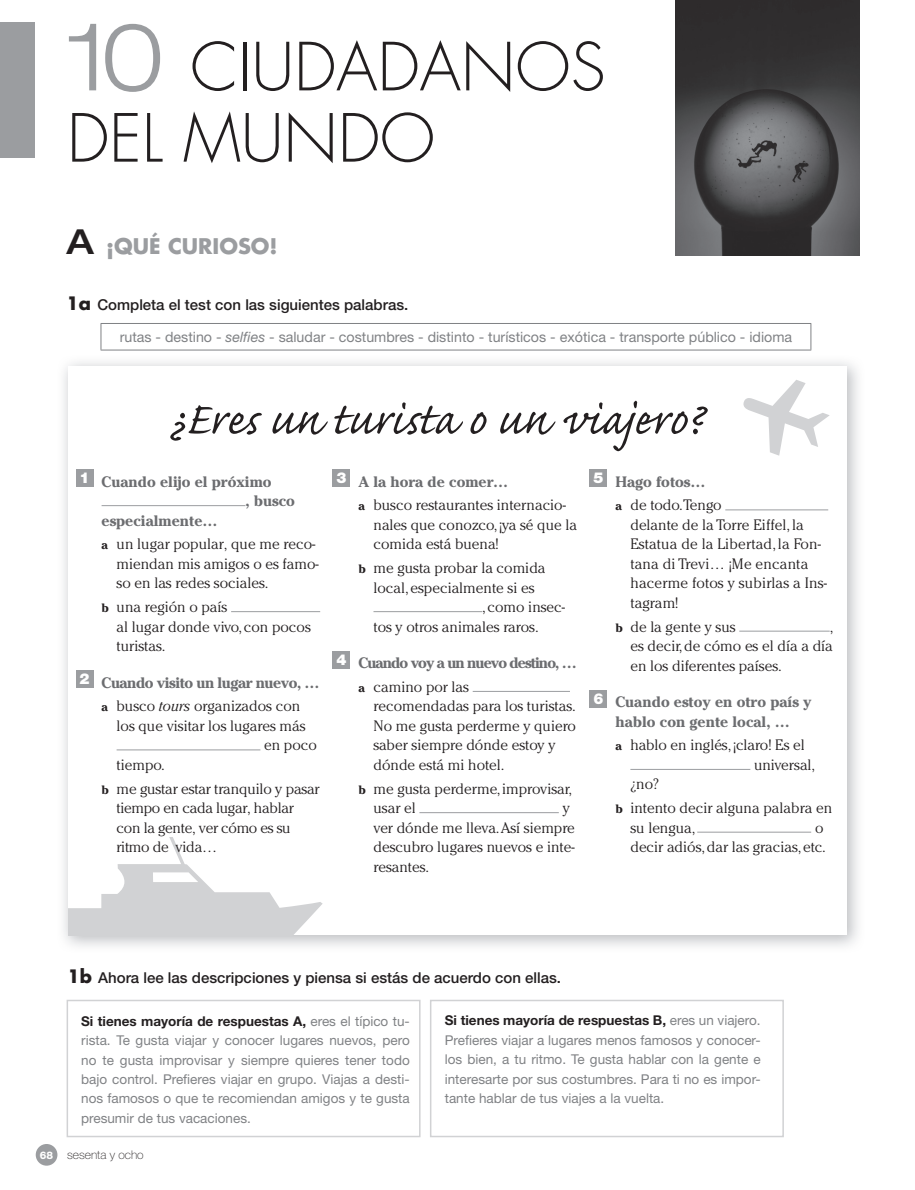
<style>
.page{position:relative;width:915px;height:1190px;background:#fff}
.page>*{position:absolute;margin:0;border:0;box-sizing:border-box;transform-origin:0 0}
.t1{font:300 64.5px/71.2px "Futura Std";color:#231f20}
.t2{font:58.5px "Caflisch Script Pro";color:#231f20}
.t3{font:700 21px "Futura Std";color:#9b9da0}
.t4{font:300 15px/19.5px "Cheltenham Std";color:#231f20}
.t5{font:500 15px "Helvetica Neue LT Std";color:#231f20}
.t6{font:300 15px/19.5px "Cheltenham Std";letter-spacing:-.02em;color:#231f20}
.t7{font:700 15px/19.5px "Cheltenham Std";color:#6c6d70;text-align:center}
.t8{font:700 15px/23.7px "Cheltenham Std";letter-spacing:-.03em;color:#6c6d70;text-align:center}
.t9{font:700 15px/23.7px "Cheltenham Std";letter-spacing:-.06em;color:#6c6d70}
.t10{font:14.25px "Helvetica Neue LT Std";color:#808285}
.t11{font:13.5px/19.5px "Helvetica Neue LT Std";color:#808285;text-align:justify}
.t12{font:100 12px "Helvetica Neue LT Std";color:#231f20}
.s1{font-family:"Helvetica Neue LT Std";font-stretch:expanded;font-size:93.9px;color:#9b9da0}
.s2{font-family:"Helvetica Neue LT Std";font-weight:500;font-stretch:expanded;font-size:34.5px;color:#231f20}
.s3{font-family:"Futura Std";font-weight:700;font-size:18px}
.s4{font-style:italic}
.s5{font-weight:700;font-size:12px}
.s6{font-size:12px;color:#231f20}
.s7{font-weight:300;color:#231f20}
.s8{font-weight:300;font-style:italic;color:#231f20}
.s9{font-weight:700;color:#6c6d70}
.s10{font-weight:700;color:#231f20}
.s11{font-weight:800;font-size:10.5px;color:#fff}
</style>
<div class="page">
<div style="left:0;top:22px;width:34px;height:135px;background:#9b9da0"></div>
<div style="left:36px;top:1144px;width:21px;height:22px;background:#9b9da0;border-radius:50%"></div>
<img style="left:675px;top:0;width:184px;height:255px">
<div style="left:67px;top:1000px;width:353px;height:137px;border:2px solid #d1d2d4"></div>
<div style="left:430px;top:1000px;width:353px;height:137px;border:2px solid #d1d2d4"></div>
<hr style="left:101px;top:323px;width:710px;height:1px;background:#808285">
<svg style="left:101px;top:324px;width:1px;height:26px"></svg>
<svg style="left:810px;top:324px;width:1px;height:26px"></svg>
<hr style="left:101px;top:350px;width:710px;height:1px;background:#808285">
<svg style="left:68px;top:837px;width:254px;height:98px"></svg>
<svg style="left:743px;top:380px;width:86px;height:76px"></svg>
<div style="left:76px;top:470px;width:17px;height:17px;background:#9b9da0"></div>
<hr style="left:102px;top:505px;width:143px;height:1px;background:#9b9da0">
<hr style="left:231px;top:611px;width:89px;height:1px;background:#9b9da0">
<div style="left:76px;top:671px;width:17px;height:17px;background:#9b9da0"></div>
<hr style="left:117px;top:750px;width:143px;height:1px;background:#9b9da0">
<div style="left:333px;top:470px;width:17px;height:17px;background:#9b9da0"></div>
<hr style="left:373px;top:611px;width:109px;height:1px;background:#9b9da0">
<div style="left:333px;top:651px;width:17px;height:17px;background:#9b9da0"></div>
<hr style="left:472px;top:691px;width:97px;height:1px;background:#9b9da0">
<hr style="left:419px;top:812px;width:139px;height:1px;background:#9b9da0">
<div style="left:589px;top:470px;width:17px;height:17px;background:#9b9da0"></div>
<hr style="left:725px;top:510px;width:103px;height:1px;background:#9b9da0">
<hr style="left:739px;top:631px;width:90px;height:1px;background:#9b9da0">
<div style="left:589px;top:690px;width:17px;height:17px;background:#9b9da0"></div>
<hr style="left:630px;top:769px;width:120px;height:1px;background:#9b9da0">
<hr style="left:697px;top:832px;width:114px;height:1px;background:#9b9da0">
<h1 class="t1" style="left:67px;top:32px;width:540px"><span class="s1">10</span> CIUDADANOS<br>DEL MUNDO</h1>
<h3 class="t3" style="left:67px;top:234px;width:212px"><span class="s2">A</span> ¡QUÉ CURIOSO!</h3>
<p class="t5" style="left:66px;top:300px;width:343px"><span class="s3">1a</span> Completa el test con las siguientes palabras.</p>
<p class="t10" style="left:120px;top:332px;width:673px">rutas - destino - <span class="s4">selfies</span> - saludar - costumbres - distinto - turísticos - exótica - transporte público - idioma</p>
<h2 class="t2" style="left:170px;top:379px;width:533px">¿Eres un turista o un viajero?</h2>
<p class="t7" style="left:79px;top:473px;width:193px"><sup>1</sup> Cuando elijo el próximo</p>
<p class="t7" style="left:245px;top:493px;width:51px">, busco</p>
<p class="t7" style="left:102px;top:512px;width:117px">especialmente…</p>
<p class="t4" style="left:117px;top:536px;width:203px;text-indent:-15px"><span class="s5">a</span> un lugar popular, que me reco&shy;miendan mis amigos o es famo&shy;so en las redes sociales.</p>
<p class="t4" style="left:117px;top:599px;width:196px;text-indent:-15px"><span class="s5">b</span> una región o país<br>al lugar donde vivo, con pocos turistas.</p>
<p class="t8" style="left:79px;top:672px;width:241px"><sup>2</sup> Cuando visito un lugar nuevo, … <span class="s6">a</span> <span class="s7">busco</span> <span class="s8">tours</span> <span class="s7">organizados con</span></p>
<p class="t4" style="left:117px;top:718px;width:190px">los que visitar los lugares más</p>
<p class="t4" style="left:264px;top:737px;width:54px">en poco</p>
<p class="t4" style="left:117px;top:757px;width:50px">tiempo.</p>
<p class="t6" style="left:117px;top:780px;width:204px;text-indent:-15px"><span class="s5">b</span> me gustar estar tranquilo y pasar tiempo en cada lugar, hablar con la gente, ver cómo es su ritmo de vida…</p>
<p class="t4" style="left:358px;top:471px;width:209px;line-height:23.7px;text-indent:-22px"><sup>3</sup> <span class="s9">A la hora de comer…<br></span><span class="s5">a</span> busco restaurantes internacio-</p>
<p class="t4" style="left:373px;top:517px;width:205px">nales que conozco, ¡ya sé que la comida está buena!</p>
<p class="t4" style="left:358px;top:560px;width:188px"><span class="s5">b</span> me gusta probar la comida</p>
<p class="t4" style="left:373px;top:579px;width:162px">local, especialmente si es</p>
<p class="t4" style="left:482px;top:599px;width:84px">, como insec-</p>
<p class="t4" style="left:373px;top:618px;width:167px">tos y otros animales raros.</p>
<p class="t9" style="left:358px;top:653px;width:220px;text-indent:-22px"><sup>4</sup> Cuando voy a un nuevo destino, … <span class="s6">a</span> <span class="s7">camino por las</span></p>
<p class="t4" style="left:373px;top:698px;width:204px">recomendadas para los turistas.<br>No me gusta perderme y quiero saber siempre dónde estoy y dónde está mi hotel.</p>
<p class="t4" style="left:373px;top:780px;width:200px;text-indent:-15px"><span class="s5">b</span> me gusta perderme, improvisar, usar el</p>
<p class="t4" style="left:373px;top:800px;width:203px;text-indent:189px">y ver dónde me lleva. Así siempre descubro lugares nuevos e inte&shy;resantes.</p>
<p class="t4" style="left:615px;top:471px;width:108px;line-height:23.7px;text-indent:-22px"><sup>5</sup> <span class="s9">Hago fotos…<br></span><span class="s5">a</span> de todo.Tengo</p>
<p class="t4" style="left:630px;top:517px;width:198px">delante de la Torre Eiffel, la<br>Estatua de la Libertad, la Fon&shy;tana di Trevi… ¡Me encanta hacerme fotos y subirlas a Ins&shy;tagram!</p>
<p class="t4" style="left:615px;top:618px;width:122px"><span class="s5">b</span> de la gente y sus</p>
<p class="t4" style="left:630px;top:618px;width:204px;text-align:justify;text-indent:199px">, es decir, de cómo es el día a día en los diferentes países.</p>
<p class="t7" style="left:593px;top:694px;width:220px"><sup>6</sup> Cuando estoy en otro país y hablo con gente local, …</p>
<p class="t4" style="left:615px;top:737px;width:191px"><span class="s5">a</span> hablo en inglés, ¡claro! Es el</p>
<p class="t4" style="left:753px;top:757px;width:63px">universal,</p>
<p class="t4" style="left:630px;top:776px;width:30px">¿no?</p>
<p class="t4" style="left:630px;top:800px;width:203px;text-indent:-15px"><span class="s5">b</span> intento decir alguna palabra en su lengua,</p>
<p class="t4" style="left:630px;top:819px;width:197px;text-align:right">o<br>decir adiós, dar las gracias, etc.</p>
<p class="t5" style="left:67px;top:973px;width:495px"><span class="s3">1b</span> Ahora lee las descripciones y piensa si estás de acuerdo con ellas.</p>
<p class="t11" style="left:81px;top:1013px;width:330px"><span class="s10">Si tienes mayoría de respuestas A,</span> eres el típico tu&shy;rista. Te gusta viajar y conocer lugares nuevos, pero no te gusta improvisar y siempre quieres tener todo bajo control. Prefieres viajar en grupo. Viajas a desti&shy;nos famosos o que te recomiendan amigos y te gusta presumir de tus vacaciones.</p>
<p class="t11" style="left:444px;top:1013px;width:317px"><span class="s10">Si tienes mayoría de respuestas B,</span> eres un viajero.<br>Prefieres viajar a lugares menos famosos y conocer&shy;los bien, a tu ritmo. Te gusta hablar con la gente e interesarte por sus costumbres. Para ti no es impor&shy;tante hablar de tus viajes a la vuelta.</p>
<p class="t12" style="left:40px;top:1148px;width:105px"><span class="s11">68</span> sesenta y ocho</p>
</div>
